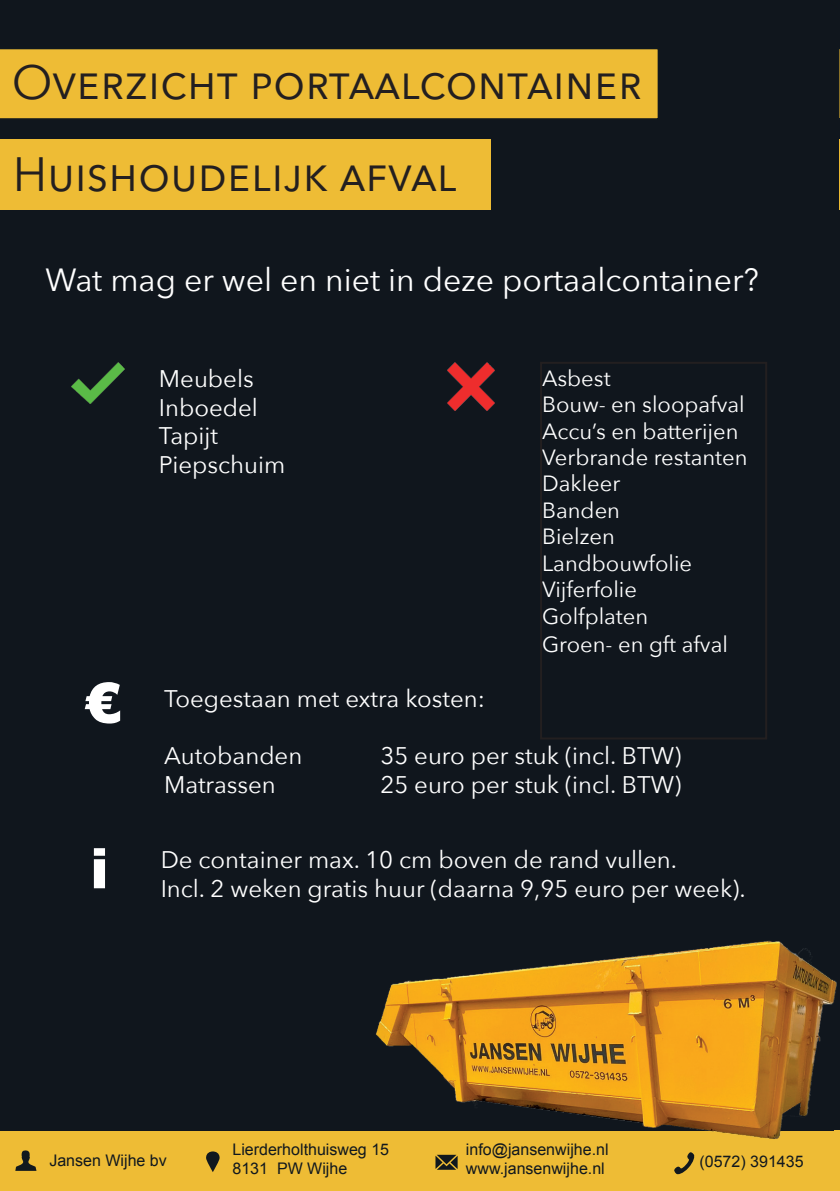
<style>
.page{position:relative;width:840px;height:1191px;background:#fff}
.page>*{position:absolute;margin:0;border:0;box-sizing:border-box;transform-origin:0 0}
.t1{font:900 56px "Arial";color:#fff}
.t2{font:48px/92.2px "Avenir Next";color:#231f20}
.t3{font:32px "Avenir Next";color:#fff}
.t4{font:24px/28.8px "Avenir Next";color:#fff}
.t5{font:22px/26.4px "Avenir Next";color:#fff}
.t6{font:16px/19.2px "Arial";color:#11181e}
</style>
<div class="page">
<div style="left:0;top:0;width:839px;height:1191px;background:#10161d"></div>
<div style="left:0;top:49px;width:658px;height:70px;background:#eebc35"></div>
<div style="left:0;top:139px;width:490px;height:71px;background:#eebc35"></div>
<img style="left:71px;top:363px;width:53px;height:40px">
<img style="left:447px;top:363px;width:47px;height:47px">
<div style="left:539px;top:362px;width:227px;height:377px;border:2px solid #231f20"></div>
<div style="left:0;top:1131px;width:839px;height:60px;background:#eebc35"></div>
<img style="left:376px;top:940px;width:461px;height:200px">
<svg style="left:674px;top:1152px;width:20px;height:23px"></svg>
<svg style="left:206px;top:1151px;width:13px;height:21px"></svg>
<svg style="left:435px;top:1154px;width:22px;height:15px"></svg>
<svg style="left:15px;top:1150px;width:21px;height:20px"></svg>
<hr style="left:839px;top:139px;width:1px;height:71px;background:#eebc35">
<div style="left:833px;top:1130px;width:6px;height:61px;background:#eebc35"></div>
<h2 class="t2" style="left:12px;top:34px;width:631px">Overzicht portaalcontainer<br>Huishoudelijk afval</h2>
<h3 class="t3" style="left:45px;top:252px;width:714px">Wat mag er wel en niet in deze portaalcontainer?</h3>
<h1 class="t1" style="left:84px;top:662px;width:39px">€</h1>
<h1 class="t1" style="left:90px;top:827px;width:20px">i</h1>
<p class="t4" style="left:159px;top:363px;width:128px">Meubels<br>Inboedel<br>Tapijt<br>Piepschuim</p>
<p class="t5" style="left:541px;top:364px;width:207px">Asbest<br>Bouw- en sloopafval<br>Accu’s en batterijen<br>Verbrande restanten<br>Dakleer<br>Banden<br>Bielzen<br>Landbouwfolie<br>Vijferfolie<br>Golfplaten</p>
<p class="t5" style="left:541px;top:630px;width:187px">Groen- en gft afval</p>
<p class="t4" style="left:164px;top:683px;width:322px">Toegestaan met extra kosten:</p>
<p class="t4" style="left:164px;top:740px;width:140px">Autobanden</p>
<p class="t4" style="left:380px;top:740px;width:302px">35 euro per stuk (incl. BTW)</p>
<p class="t4" style="left:164px;top:769px;width:113px">Matrassen</p>
<p class="t4" style="left:380px;top:769px;width:302px">25 euro per stuk (incl. BTW)</p>
<p class="t4" style="left:161px;top:844px;width:517px">De container max. 10 cm boven de rand vullen.</p>
<p class="t4" style="left:161px;top:873px;width:586px">Incl. 2 weken gratis huur (daarna 9,95 euro per week).</p>
<p class="t6" style="left:232px;top:1139px;width:158px">Lierderholthuisweg 15<br>8131 PW Wijhe</p>
<p class="t6" style="left:465px;top:1140px;width:144px">info@jansenwijhe.nl www.jansenwijhe.nl</p>
<p class="t6" style="left:49px;top:1151px;width:119px">Jansen Wijhe bv</p>
<p class="t6" style="left:699px;top:1152px;width:106px">(0572) 391435</p>
</div>
